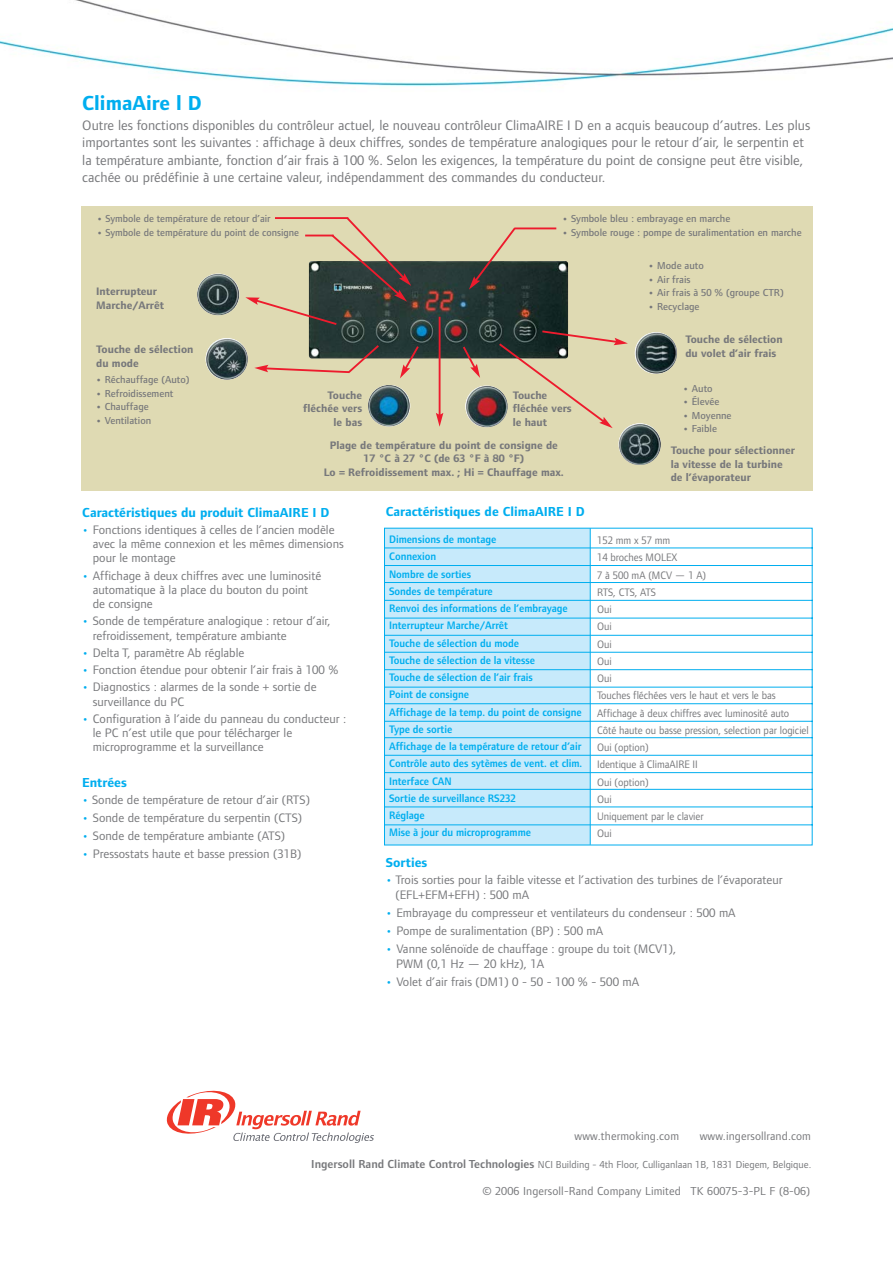
<style>
.page{position:relative;width:893px;height:1263px;background:#fff}
.page>*{position:absolute;margin:0;border:0;box-sizing:border-box;transform-origin:0 0}
.t1{font:700 21px "Foundry Form Sans";color:#00aeef}
.t2{font:14.25px/17.2px "Foundry Form Sans";color:#77787b}
.t3{font:700 13.5px "Foundry Form Sans";color:#00aeef}
.t4{font:12.75px/14.2px "Foundry Form Sans";color:#77787b}
.t5{font:12px "Foundry Form Sans";letter-spacing:.01em;color:#77787b}
.t6{font:600 11.25px/17.2px "Foundry Form Sans";letter-spacing:-.005em;color:#00aeef;scale:.95 1}
.t7{font:700 11.25px/13.5px "Foundry Form Sans";color:#77787b}
.t8{font:11.25px/17.2px "Foundry Form Sans";letter-spacing:-.005em;color:#77787b;scale:.95 1}
.t9{font:500 10.5px "Foundry Form Sans";color:#77787b}
.t10{font:10.5px "Foundry Form Sans";color:#77787b}
.s1{font-weight:800}
.s2{font-weight:600;color:#00aeef}
.s3{font-weight:600;font-size:12px}
</style>
<div class="page">
<img style="left:0;top:0;width:892px;height:86px">
<svg style="left:166px;top:1090px;width:208px;height:53px"></svg>
<svg style="left:384px;top:527px;width:429px;height:319px"></svg>
<hr style="left:590px;top:528px;width:1px;height:317px;background:#00aeef">
<div style="left:81px;top:206px;width:731px;height:285px;background:#dfdab3"></div>
<img style="left:309px;top:261px;width:259px;height:97px;border-radius:3px">
<hr style="left:514px;top:228px;width:42px;height:1px;background:#ed1b2d">
<svg style="left:469px;top:227px;width:48px;height:63px"></svg>
<svg style="left:245px;top:217px;width:166px;height:109px"></svg>
<svg style="left:497px;top:329px;width:131px;height:99px"></svg>
<svg style="left:400px;top:344px;width:20px;height:34px"></svg>
<hr style="left:438px;top:317px;width:2px;height:98px;background:#ed1b2d">
<svg style="left:436px;top:413px;width:7px;height:14px"></svg>
<svg style="left:461px;top:345px;width:19px;height:33px"></svg>
<svg style="left:254px;top:343px;width:127px;height:30px"></svg>
<img style="left:197px;top:274px;width:42px;height:41px;border-radius:21px">
<img style="left:206px;top:338px;width:42px;height:42px;border-radius:21px">
<img style="left:368px;top:385px;width:42px;height:41px;border-radius:21px">
<img style="left:465px;top:386px;width:42px;height:41px;border-radius:21px">
<img style="left:618px;top:423px;width:42px;height:42px;border-radius:21px">
<img style="left:634px;top:332px;width:43px;height:42px;border-radius:21px">
<h1 class="t1" style="left:82px;top:95px;width:121px">ClimaAire l D</h1>
<p class="t2" style="left:82px;top:118px;width:729px">Outre les fonctions disponibles du contrôleur actuel, le nouveau contrôleur ClimaAIRE I D en a acquis beaucoup d’autres. Les plus importantes sont les suivantes : affichage à deux chiffres, sondes de température analogiques pour le retour d’air, le serpentin et la température ambiante, fonction d’air frais à 100 %. Selon les exigences, la température du point de consigne peut être visible, cachée ou prédéfinie à une certaine valeur, indépendamment des commandes du conducteur.</p>
<p class="t9" style="left:97px;top:215px;width:175px"><span class="s1">•</span> Symbole de température de retour d’air</p>
<p class="t9" style="left:97px;top:228px;width:203px"><span class="s1">•</span> Symbole de température du point de consigne</p>
<p class="t7" style="left:96px;top:286px;width:69px">Interrupteur<br>Marche/Arrêt</p>
<p class="t7" style="left:96px;top:344px;width:99px">Touche de sélection du mode</p>
<p class="t9" style="left:562px;top:215px;width:169px"><span class="s1">•</span> Symbole bleu : embrayage en marche</p>
<p class="t9" style="left:562px;top:228px;width:241px"><span class="s1">•</span> Symbole rouge : pompe de suralimentation en marche</p>
<p class="t9" style="left:648px;top:262px;width:57px"><span class="s1">•</span> Mode auto</p>
<p class="t9" style="left:648px;top:275px;width:43px"><span class="s1">•</span> Air frais</p>
<p class="t9" style="left:648px;top:289px;width:137px"><span class="s1">•</span> Air frais à 50 % (groupe CTR)</p>
<p class="t9" style="left:648px;top:302px;width:52px"><span class="s1">•</span> Recyclage</p>
<p class="t7" style="left:685px;top:334px;width:99px">Touche de sélection du volet d’air frais</p>
<p class="t9" style="left:96px;top:376px;width:95px"><span class="s1">•</span> Réchauffage (Auto)</p>
<p class="t9" style="left:96px;top:389px;width:79px"><span class="s1">•</span> Refroidissement</p>
<p class="t9" style="left:96px;top:403px;width:54px"><span class="s1">•</span> Chauffage</p>
<p class="t9" style="left:96px;top:416px;width:57px"><span class="s1">•</span> Ventilation</p>
<p class="t7" style="left:303px;top:389px;width:61px;text-align:right">Touche fléchée vers le bas</p>
<p class="t7" style="left:512px;top:389px;width:61px">Touche fléchée vers le haut</p>
<p class="t7" style="left:324px;top:440px;width:241px;text-align:center">Plage de température du point de consigne de<br>17 °C à 27 °C (de 63 °F à 80 °F)<br>Lo = Refroidissement max. ; Hi = Chauffage max.</p>
<p class="t9" style="left:683px;top:384px;width:31px"><span class="s1">•</span> Auto</p>
<p class="t9" style="left:683px;top:398px;width:38px"><span class="s1">•</span> Élevée</p>
<p class="t9" style="left:683px;top:411px;width:50px"><span class="s1">•</span> Moyenne</p>
<p class="t9" style="left:683px;top:425px;width:35px"><span class="s1">•</span> Faible</p>
<p class="t7" style="left:670px;top:445px;width:126px">Touche pour sélectionner la vitesse de la turbine de l’évaporateur</p>
<p class="t3" style="left:82px;top:507px;width:248px">Caractéristiques du produit ClimaAIRE I D</p>
<p class="t4" style="left:93px;top:524px;width:252px;text-indent:-10px"><span class="s2">•</span> Fonctions identiques à celles de l’ancien modèle avec la même connexion et les mêmes dimensions pour le montage</p>
<p class="t4" style="left:93px;top:569px;width:230px;text-indent:-10px"><span class="s2">•</span> Affichage à deux chiffres avec une luminosité automatique à la place du bouton du point de consigne</p>
<p class="t4" style="left:93px;top:615px;width:239px;text-indent:-10px"><span class="s2">•</span> Sonde de température analogique : retour d’air, refroidissement, température ambiante</p>
<p class="t4" style="left:82px;top:647px;width:164px"><span class="s2">•</span> Delta T, paramètre Ab réglable</p>
<p class="t4" style="left:82px;top:664px;width:258px"><span class="s2">•</span> Fonction étendue pour obtenir l’air frais à 100 %</p>
<p class="t4" style="left:93px;top:681px;width:225px;text-indent:-10px"><span class="s2">•</span> Diagnostics : alarmes de la sonde + sortie de surveillance du PC</p>
<p class="t4" style="left:93px;top:713px;width:255px;text-indent:-10px"><span class="s2">•</span> Configuration à l’aide du panneau du conducteur : le PC n’est utile que pour télécharger le microprogramme et la surveillance</p>
<p class="t3" style="left:82px;top:778px;width:46px">Entrées</p>
<p class="t4" style="left:82px;top:794px;width:229px"><span class="s2">•</span> Sonde de température de retour d’air (RTS)</p>
<p class="t4" style="left:82px;top:812px;width:221px"><span class="s2">•</span> Sonde de température du serpentin (CTS)</p>
<p class="t4" style="left:82px;top:830px;width:204px"><span class="s2">•</span> Sonde de température ambiante (ATS)</p>
<p class="t4" style="left:82px;top:848px;width:221px"><span class="s2">•</span> Pressostats haute et basse pression (31B)</p>
<p class="t3" style="left:386px;top:506px;width:200px">Caractéristiques de ClimaAIRE I D</p>
<p class="t6" style="left:389px;top:532px;width:205px">Dimensions de montage<br>Connexion<br>Nombre de sorties<br>Sondes de température<br>Renvoi des informations de l’embrayage<br>Interrupteur Marche/Arrêt<br>Touche de sélection du mode<br>Touche de sélection de la vitesse<br>Touche de sélection de l’air frais<br>Point de consigne<br>Affichage de la temp. du point de consigne<br>Type de sortie<br>Affichage de la température de retour d’air<br>Contrôle auto des sytèmes de vent. et clim.<br>Interface CAN<br>Sortie de surveillance RS232<br>Réglage<br>Mise à jour du microprogramme</p>
<p class="t8" style="left:597px;top:533px;width:224px">152 mm x 57 mm<br>14 broches MOLEX<br>7 à 500 mA (MCV — 1 A)<br>RTS, CTS, ATS<br>Oui<br>Oui<br>Oui<br>Oui<br>Oui<br>Touches fléchées vers le haut et vers le bas<br>Affichage à deux chiffres avec luminosité auto<br>Côté haute ou basse pression, selection par logiciel<br>Oui (option)<br>Identique à ClimaAIRE II<br>Oui (option)<br>Oui<br>Uniquement par le clavier<br>Oui</p>
<p class="t3" style="left:386px;top:858px;width:43px">Sorties</p>
<p class="t4" style="left:395px;top:873px;width:388px;line-height:15px;text-indent:-10px"><span class="s2">•</span> Trois sorties pour la faible vitesse et l’activation des turbines de l’évaporateur (EFL+EFM+EFH) : 500 mA</p>
<p class="t4" style="left:386px;top:907px;width:351px"><span class="s2">•</span> Embrayage du compresseur et ventilateurs du condenseur : 500 mA</p>
<p class="t4" style="left:386px;top:925px;width:219px"><span class="s2">•</span> Pompe de suralimentation (BP) : 500 mA</p>
<p class="t4" style="left:396px;top:942px;width:281px;line-height:15px;text-indent:-11px"><span class="s2">•</span> Vanne solénoïde de chauffage : groupe du toit (MCV1),<br>PWM (0,1 Hz — 20 kHz), 1A</p>
<p class="t4" style="left:386px;top:976px;width:255px"><span class="s2">•</span> Volet d’air frais (DM1) 0 - 50 - 100 % - 500 mA</p>
<p class="t5" style="left:574px;top:1132px;width:106px">www.thermoking.com</p>
<p class="t5" style="left:699px;top:1132px;width:113px">www.ingersollrand.com</p>
<p class="t10" style="left:311px;top:1161px;width:501px"><span class="s3">Ingersoll Rand Climate Control Technologies</span> NCI Building - 4th Floor, Culliganlaan 1B, 1831 Diegem, Belgique.</p>
<p class="t5" style="left:482px;top:1187px;width:329px">© 2006 Ingersoll-Rand Company Limited TK 60075-3-PL F (8-06)</p>
</div>
